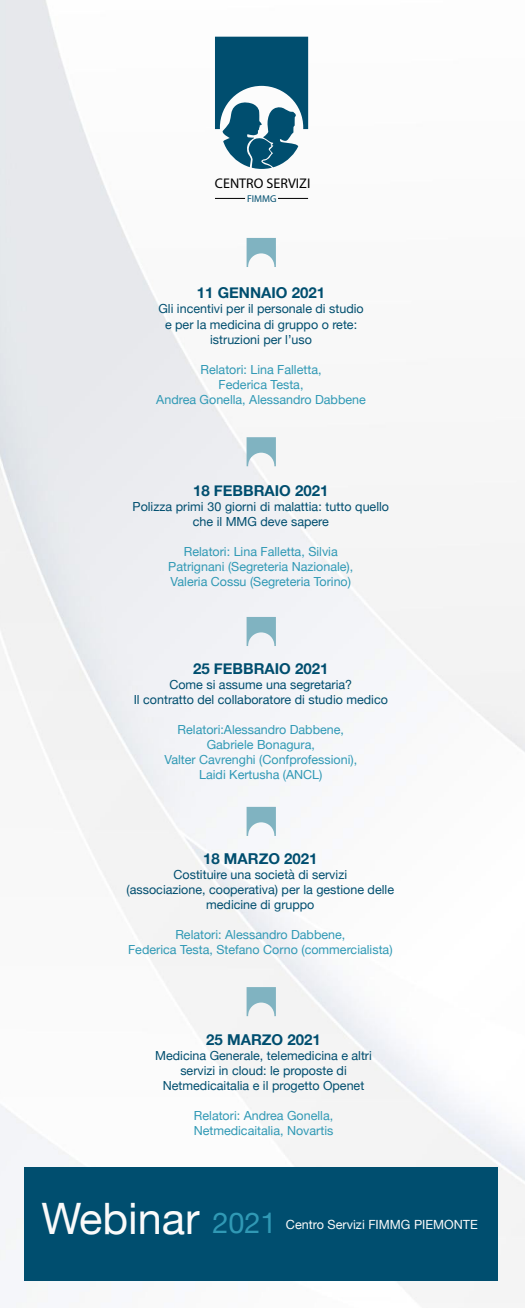
<style>
.page{position:relative;width:525px;height:1308px;background:#fff}
.page>*{position:absolute;margin:0;border:0;box-sizing:border-box;transform-origin:0 0}
.t1{font:43.25px "Helvetica Neue";color:#fafafa}
.t2{font:700 15px "Helvetica Neue";color:#004e6f}
.t3{font:14px "Myriad Pro";color:#000}
.t4{font:12.62px "Helvetica Neue";color:#fafafa}
.t5{font:12.5px/15px "Helvetica Neue";color:#004e6f;text-align:center}
.t6{font:12.5px/15px "Helvetica Neue";color:#3099b5;text-align:center}
.t7{font:9.88px "Myriad Pro";color:#004e6f}
.s1{font-size:28.88px;color:#3099b5}
</style>
<div class="page">
<img style="left:0;top:0;width:524px;height:1303px">
<div style="left:24px;top:1167px;width:474px;height:113px;background:#004e6f"></div>
<hr style="left:215px;top:198px;width:30px;height:1px;background:#000">
<hr style="left:278px;top:198px;width:30px;height:1px;background:#000">
<svg style="left:215px;top:37px;width:93px;height:132px"></svg>
<svg style="left:246px;top:238px;width:30px;height:29px"></svg>
<svg style="left:246px;top:437px;width:30px;height:29px"></svg>
<svg style="left:246px;top:617px;width:30px;height:29px"></svg>
<svg style="left:246px;top:806px;width:30px;height:29px"></svg>
<svg style="left:246px;top:987px;width:30px;height:29px"></svg>
<p class="t3" style="left:215px;top:175px;width:97px">CENTRO SERVIZI</p>
<p class="t7" style="left:247px;top:192px;width:31px">FIMMG</p>
<p class="t2" style="left:197px;top:281px;width:130px">11 GENNAIO 2021</p>
<p class="t5" style="left:158px;top:302px;width:207px">Gli incentivi per il personale di studio e per la medicina di gruppo o rete: istruzioni per l’uso</p>
<p class="t6" style="left:156px;top:362px;width:211px">Relatori: Lina Falletta,<br>Federica Testa,<br>Andrea Gonella, Alessandro Dabbene</p>
<p class="t2" style="left:193px;top:478px;width:137px">18 FEBBRAIO 2021</p>
<p class="t5" style="left:132px;top:499px;width:258px">Polizza primi 30 giorni di malattia: tutto quello che il MMG deve sapere</p>
<p class="t6" style="left:168px;top:544px;width:186px">Relatori: Lina Falletta, Silvia<br>Patrignani (Segreteria Nazionale),<br>Valeria Cossu (Segreteria Torino)</p>
<p class="t2" style="left:193px;top:657px;width:137px">25 FEBBRAIO 2021</p>
<p class="t5" style="left:134px;top:678px;width:255px">Come si assume una segretaria?<br>Il contratto del collaboratore di studio medico</p>
<p class="t6" style="left:164px;top:723px;width:194px">Relatori:Alessandro Dabbene,<br>Gabriele Bonagura,<br>Valter Cavrenghi (Confprofessioni),<br>Laidi Kertusha (ANCL)</p>
<p class="t2" style="left:203px;top:847px;width:116px">18 MARZO 2021</p>
<p class="t5" style="left:127px;top:868px;width:269px">Costituire una società di servizi<br>(associazione, cooperativa) per la gestione delle medicine di gruppo</p>
<p class="t6" style="left:128px;top:928px;width:266px">Relatori: Alessandro Dabbene,<br>Federica Testa, Stefano Corno (commercialista)</p>
<p class="t2" style="left:206px;top:1027px;width:116px">25 MARZO 2021</p>
<p class="t5" style="left:155px;top:1048px;width:218px">Medicina Generale, telemedicina e altri servizi in cloud: le proposte di<br>Netmedicaitalia e il progetto Openet</p>
<p class="t6" style="left:193px;top:1108px;width:141px;text-align:left">Relatori: Andrea Gonella,<br>Netmedicaitalia, Novartis</p>
<h1 class="t1" style="left:41px;top:1187px;width:236px">Webinar <span class="s1">2021</span></h1>
<p class="t4" style="left:286px;top:1214px;width:193px">Centro Servizi FIMMG PIEMONTE</p>
</div>
